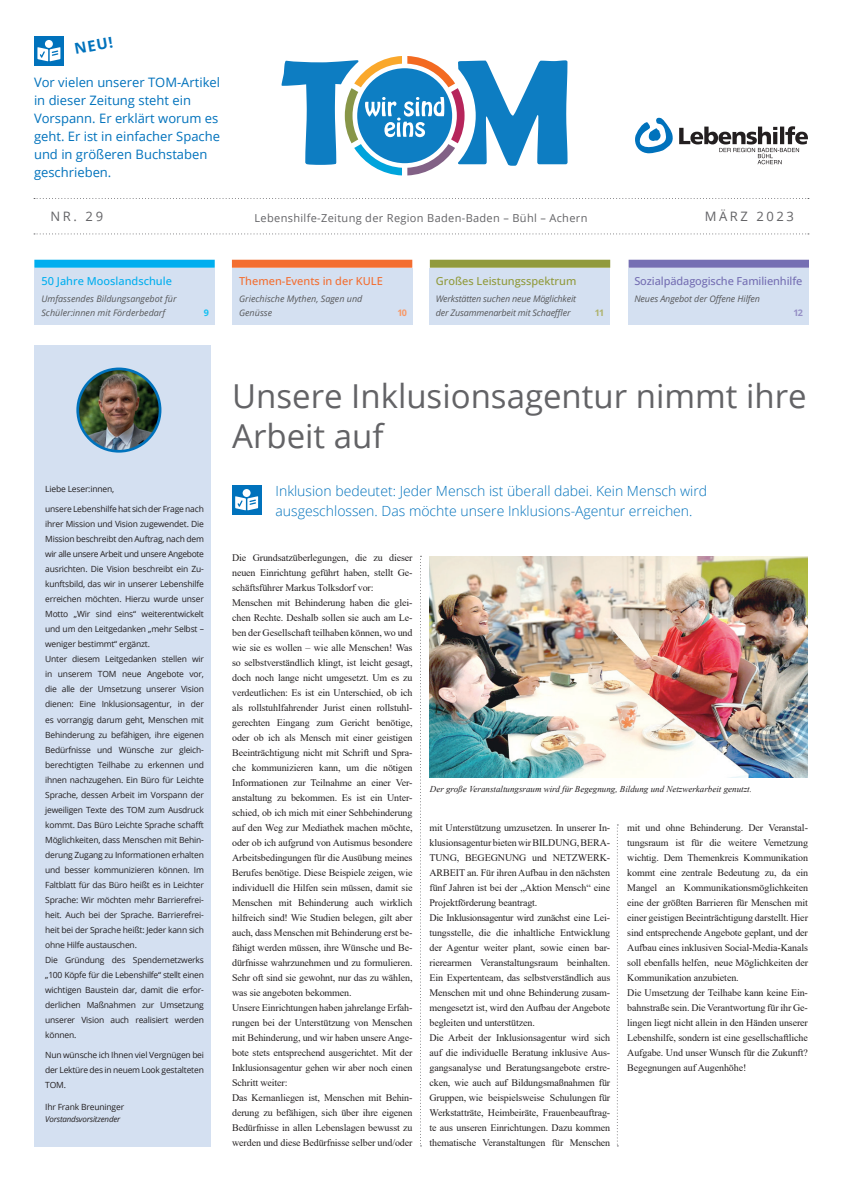
<style>
.page{position:relative;width:842px;height:1191px;background:#fff}
.page>*{position:absolute;margin:0;border:0;box-sizing:border-box;transform-origin:0 0}
.t1{font:33px/40px "Open Sans";color:#636366}
.t2{font:700 15px "Open Sans";color:#0072bc}
.t3{font:300 14px/20px "Open Sans";color:#0072bc}
.t4{font:13px/18px "Open Sans";color:#0072bc}
.t5{font:13px "Open Sans";letter-spacing:.2em;color:#636366}
.t6{font:11px "Open Sans";letter-spacing:.03em;color:#636366}
.t7{font:500 11px "Open Sans";letter-spacing:-.01em;color:#756fb3}
.t8{font:500 11px "Open Sans";color:#919a3c}
.t9{font:500 11px "Open Sans";color:#f36e31}
.t10{font:500 11px "Open Sans";color:#00aeef}
.t11{font:10px/15px "Times New Roman";letter-spacing:-.01em;color:#231f20}
.t12{font:italic 9px/14px "Open Sans";color:#57585a}
.t13{font:italic 9px "Times New Roman";color:#231f20}
.t14{font:italic 9px/14px "Open Sans";letter-spacing:-.02em;color:#57585a}
.t15{font:700 9px "Open Sans";color:#f89866}
.t16{font:700 9px "Open Sans";color:#aeb26c}
.t17{font:700 9px "Open Sans";color:#9690c6}
.t18{font:700 9px "Open Sans";color:#15c0f2}
.t19{font:8.5px/15px "Open Sans";letter-spacing:-.02em;color:#231f20}
.t20{font:italic 8px "Open Sans";letter-spacing:-.02em;color:#231f20}
</style>
<div class="page">
<div style="left:34px;top:345px;width:177px;height:801px;background:#d4e0f1"></div>
<img style="left:78px;top:369px;width:82px;height:82px;border-radius:41px">
<div style="left:76px;top:367px;width:85px;height:85px;border:3px solid #0072bc;border-radius:50%"></div>
<img style="left:430px;top:556px;width:377px;height:221px">
<svg style="left:635px;top:118px;width:173px;height:46px"></svg>
<svg style="left:281px;top:56px;width:286px;height:119px"></svg>
<svg style="left:420px;top:556px;width:1px;height:590px"></svg>
<svg style="left:617px;top:824px;width:1px;height:322px"></svg>
<svg style="left:34px;top:198px;width:775px;height:1px"></svg>
<svg style="left:34px;top:233px;width:775px;height:1px"></svg>
<div style="left:34px;top:260px;width:181px;height:8px;background:#00aeef"></div>
<div style="left:34px;top:268px;width:181px;height:56px;background:#d4e0f1"></div>
<div style="left:430px;top:260px;width:180px;height:8px;background:#919a3c"></div>
<div style="left:429px;top:268px;width:181px;height:56px;background:#d4e0f1"></div>
<div style="left:232px;top:260px;width:180px;height:8px;background:#f36e31"></div>
<div style="left:232px;top:268px;width:180px;height:56px;background:#d4e0f1"></div>
<div style="left:629px;top:260px;width:180px;height:8px;background:#756fb3"></div>
<div style="left:629px;top:268px;width:180px;height:56px;background:#d4e0f1"></div>
<div style="left:232px;top:485px;width:29px;height:30px;background:#0072bc"></div>
<div style="left:243px;top:489px;width:8px;height:8px;background:#fff;border-radius:50%"></div>
<svg style="left:235px;top:496px;width:23px;height:14px"></svg>
<div style="left:34px;top:36px;width:30px;height:30px;background:#0072bc"></div>
<div style="left:45px;top:40px;width:8px;height:8px;background:#fff;border-radius:50%"></div>
<svg style="left:37px;top:47px;width:23px;height:14px"></svg>
<h2 class="t2" style="left:73px;top:39px;width:40px;rotate:-10deg">NEU!</h2>
<h3 class="t4" style="left:34px;top:73px;width:188px">Vor vielen unserer TOM-Artikel in dieser Zeitung steht ein<br>Vorspann. Er erklärt worum es geht. Er ist in einfacher Spache und in größeren Buchstaben geschrieben.</h3>
<h3 class="t5" style="left:51px;top:207px;width:54px">NR. 29</h3>
<h3 class="t5" style="left:705px;top:207px;width:91px">MÄRZ 2023</h3>
<p class="t6" style="left:255px;top:210px;width:334px">Lebenshilfe-Zeitung der Region Baden-Baden – Bühl – Achern</p>
<p class="t10" style="left:41px;top:273px;width:132px">50 Jahre Mooslandschule</p>
<p class="t9" style="left:239px;top:273px;width:145px">Themen-Events in der KULE</p>
<p class="t8" style="left:436px;top:273px;width:142px">Großes Leistungsspektrum</p>
<p class="t7" style="left:634px;top:273px;width:169px">Sozialpädagogische Familienhilfe</p>
<p class="t12" style="left:41px;top:291px;width:137px">Umfassendes Bildungsangebot für<br>Schüler:innen mit Förderbedarf</p>
<p class="t14" style="left:436px;top:291px;width:142px">Werkstätten suchen neue Möglichkeit der Zusammenarbeit mit Schaeffler</p>
<p class="t12" style="left:239px;top:291px;width:125px">Griechische Mythen, Sagen und<br>Genüsse</p>
<p class="t12" style="left:634px;top:291px;width:127px">Neues Angebot der Offene Hilfen</p>
<p class="t18" style="left:204px;top:307px;width:7px">9</p>
<p class="t15" style="left:397px;top:307px;width:11px">10</p>
<p class="t16" style="left:595px;top:307px;width:11px">11</p>
<p class="t17" style="left:793px;top:307px;width:11px">12</p>
<p class="t19" style="left:45px;top:481px;width:71px">Liebe Leser:innen,</p>
<p class="t19" style="left:45px;top:501px;width:160px">unsere Lebenshilfe hat sich der Frage nach ihrer Mission und Vision zugewendet. Die Mission beschreibt den Auftrag, nach dem wir alle unsere Arbeit und unsere Angebote ausrichten. Die Vision beschreibt ein Zu&shy;kunftsbild, das wir in unserer Lebenshilfe erreichen möchten. Hierzu wurde unser Motto „Wir sind eins“ weiterentwickelt und um den Leitgedanken „mehr Selbst – weniger bestimmt“ ergänzt.<br>Unter diesem Leitgedanken stellen wir in unserem TOM neue Angebote vor, die alle der Umsetzung unserer Vision dienen: Eine Inklusionsagentur, in der es vorrangig darum geht, Menschen mit Behinderung zu befähigen, ihre eigenen Bedürfnisse und Wünsche zur gleich&shy;berechtigten Teilhabe zu erkennen und ihnen nachzugehen. Ein Büro für Leichte Sprache, dessen Arbeit im Vorspann der jeweiligen Texte des TOM zum Ausdruck kommt. Das Büro Leichte Sprache schafft Möglichkeiten, dass Menschen mit Behin&shy;derung Zugang zu Informationen erhalten und besser kommunizieren können. Im Faltblatt für das Büro heißt es in Leichter Sprache: Wir möchten mehr Barrierefrei&shy;heit. Auch bei der Sprache. Barrierefrei&shy;heit bei der Sprache heißt: Jeder kann sich ohne Hilfe austauschen.<br>Die Gründung des Spendernetzwerks „100 Köpfe für die Lebenshilfe“ stellt einen wichtigen Baustein dar, damit die erfor&shy;derlichen Maßnahmen zur Umsetzung unserer Vision auch realisiert werden können.</p>
<p class="t19" style="left:45px;top:1046px;width:160px;text-align:justify">Nun wünsche ich Ihnen viel Vergnügen bei der Lektüre des in neuem Look gestalteten TOM.</p>
<p class="t19" style="left:45px;top:1098px;width:80px">Ihr Frank Breuninger</p>
<p class="t20" style="left:45px;top:1113px;width:77px">Vorstandsvorsitzender</p>
<h1 class="t1" style="left:232px;top:375px;width:576px">Unsere Inklusionsagentur nimmt ihre<br>Arbeit auf</h1>
<h3 class="t3" style="left:276px;top:480px;width:433px">Inklusion bedeutet: Jeder Mensch ist überall dabei. Kein Mensch wird ausgeschlossen. Das möchte unsere Inklusions-Agentur erreichen.</h3>
<p class="t11" style="left:232px;top:550px;width:182px">Die Grundsatzüberlegungen, die zu dieser neuen Einrichtung geführt haben, stellt Ge&shy;schäftsführer Markus Tolksdorf vor:<br>Menschen mit Behinderung haben die glei&shy;chen Rechte. Deshalb sollen sie auch am Le&shy;ben der Gesellschaft teilhaben können, wo und wie sie es wollen – wie alle Menschen! Was so selbstverständlich klingt, ist leicht gesagt, doch noch lange nicht umgesetzt. Um es zu verdeutlichen: Es ist ein Unterschied, ob ich als rollstuhlfahrender Jurist einen rollstuhl&shy;gerechten Eingang zum Gericht benötige, oder ob ich als Mensch mit einer geistigen Beeinträchtigung nicht mit Schrift und Spra&shy;che kommunizieren kann, um die nötigen Informationen zur Teilnahme an einer Ver&shy;anstaltung zu bekommen. Es ist ein Unter&shy;schied, ob ich mich mit einer Sehbehinderung auf den Weg zur Mediathek machen möchte, oder ob ich aufgrund von Autismus besondere Arbeitsbedingungen für die Ausübung meines Berufes benötige. Diese Beispiele zeigen, wie individuell die Hilfen sein müssen, damit sie Menschen mit Behinderung auch wirklich hilfreich sind! Wie Studien belegen, gilt aber auch, dass Menschen mit Behinderung erst be&shy;fähigt werden müssen, ihre Wünsche und Be&shy;dürfnisse wahrzunehmen und zu formulieren.<br>Sehr oft sind sie gewohnt, nur das zu wählen, was sie angeboten bekommen.<br>Unsere Einrichtungen haben jahrelange Erfah&shy;rungen bei der Unterstützung von Menschen mit Behinderung, und wir haben unsere Ange&shy;bote stets entsprechend ausgerichtet. Mit der Inklusionsagentur gehen wir aber noch einen Schritt weiter:<br>Das Kernanliegen ist, Menschen mit Behin&shy;derung zu befähigen, sich über ihre eigenen Bedürfnisse in allen Lebenslagen bewusst zu werden und diese Bedürfnisse selber und/oder</p>
<p class="t13" style="left:430px;top:783px;width:324px">Der große Veranstaltungsraum wird für Begegnung, Bildung und Netzwerkarbeit genutzt.</p>
<p class="t11" style="left:429px;top:820px;width:182px">mit Unterstützung umzusetzen. In unserer In&shy;klusionsagentur bieten wir BILDUNG, BERA-TUNG, BEGEGNUNG und NETZWERK-ARBEIT an. Für ihren Aufbau in den nächsten fünf Jahren ist bei der „Aktion Mensch“ eine Projektförderung beantragt.<br>Die Inklusionsagentur wird zunächst eine Lei&shy;tungsstelle, die die inhaltliche Entwicklung der Agentur weiter plant, sowie einen bar&shy;rierearmen Veranstaltungsraum beinhalten.<br>Ein Expertenteam, das selbstverständlich aus Menschen mit und ohne Behinderung zusam&shy;mengesetzt ist, wird den Aufbau der Angebote begleiten und unterstützen.<br>Die Arbeit der Inklusionsagentur wird sich auf die individuelle Beratung inklusive Aus&shy;gangsanalyse und Beratungsangebote erstre&shy;cken, wie auch auf Bildungsmaßnahmen für Gruppen, wie beispielsweise Schulungen für Werkstatträte, Heimbeiräte, Frauenbeauftrag&shy;te aus unseren Einrichtungen. Dazu kommen thematische Veranstaltungen für Menschen</p>
<p class="t11" style="left:627px;top:820px;width:182px">mit und ohne Behinderung. Der Veranstal&shy;tungsraum ist für die weitere Vernetzung wichtig. Dem Themenkreis Kommunikation kommt eine zentrale Bedeutung zu, da ein Mangel an Kommunikationsmöglichkeiten eine der größten Barrieren für Menschen mit einer geistigen Beeinträchtigung darstellt. Hier sind entsprechende Angebote geplant, und der Aufbau eines inklusiven Social-Media-Kanals soll ebenfalls helfen, neue Möglichkeiten der Kommunikation anzubieten.<br>Die Umsetzung der Teilhabe kann keine Ein&shy;bahnstraße sein. Die Verantwortung für ihr Ge&shy;lingen liegt nicht allein in den Händen unserer Lebenshilfe, sondern ist eine gesellschaftliche Aufgabe. Und unser Wunsch für die Zukunft?<br>Begegnungen auf Augenhöhe!</p>
</div>
